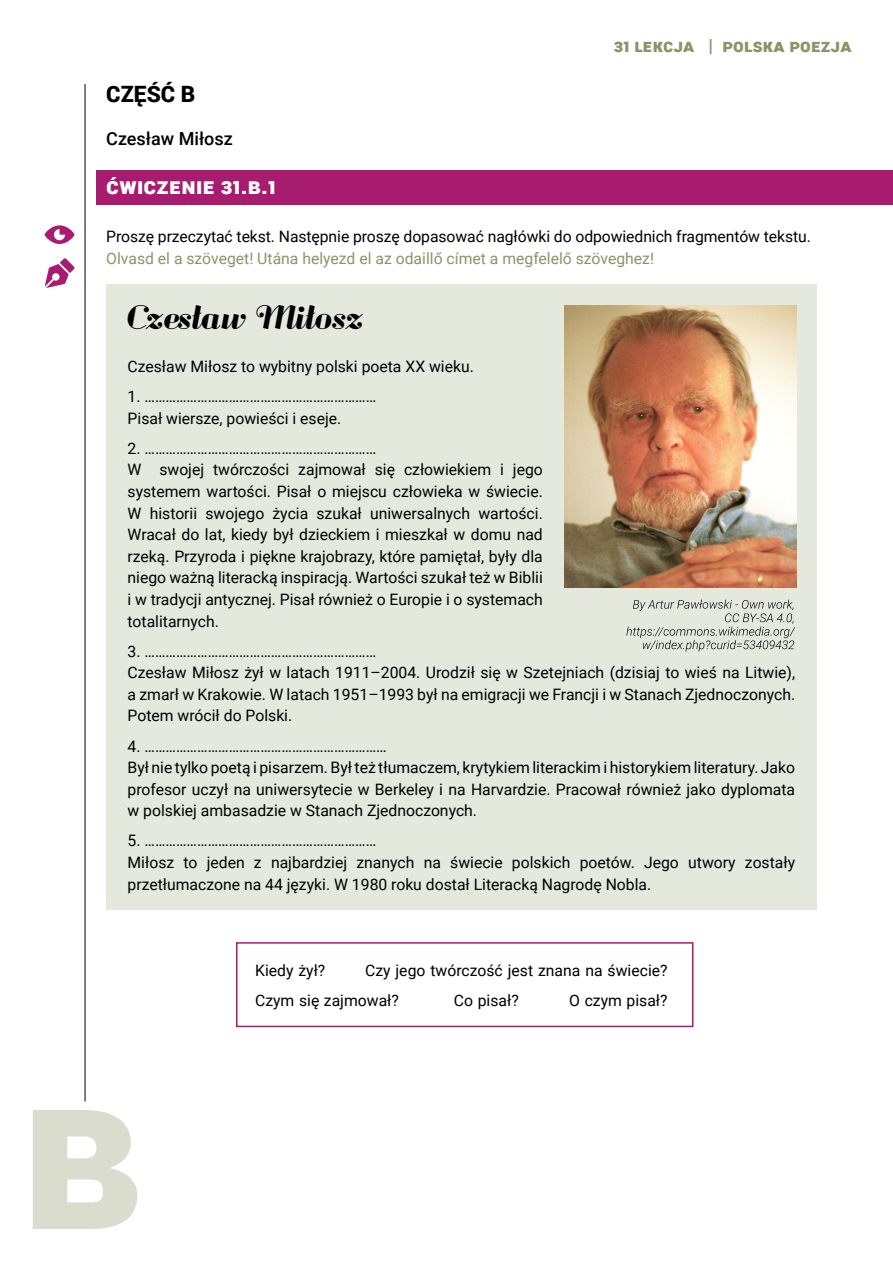
<style>
.page{position:relative;width:893px;height:1263px;background:#fff}
.page>*{position:absolute;margin:0;border:0;box-sizing:border-box;transform-origin:0 0}
.t1{font:30px "Lombard";color:#000}
.t2{font:900 22.5px "Roboto";letter-spacing:.01em;color:#fff}
.t3{font:900 22.5px "Roboto";color:#000}
.t4{font:900 18px "Roboto";letter-spacing:.01em;color:#8a9466}
.t5{font:500 18px "Roboto";color:#000}
.t6{font:15.75px/21.6px "Roboto";color:#000}
.t7{font:15.75px "Roboto";color:#8a9466}
</style>
<div class="page">
<div style="left:106px;top:285px;width:710px;height:625px;background:#e5e8dd"></div>
<svg style="left:33px;top:1110px;width:104px;height:119px"></svg>
<div style="left:97px;top:170px;width:796px;height:34px;background:#a81c70"></div>
<hr style="left:85px;top:84px;width:1px;height:1017px;background:#000">
<img style="left:564px;top:305px;width:232px;height:283px">
<svg style="left:626px;top:600px;width:169px;height:51px"></svg>
<div style="left:236px;top:942px;width:457px;height:85px;border:2px solid #a81c70"></div>
<svg style="left:45px;top:258px;width:30px;height:30px"></svg>
<svg style="left:45px;top:225px;width:29px;height:19px"></svg>
<p class="t4" style="left:614px;top:33px;width:229px">31 LEKCJA | POLSKA POEZJA</p>
<h2 class="t3" style="left:106px;top:78px;width:91px">CZĘŚĆ B</h2>
<p class="t5" style="left:106px;top:126px;width:128px">Czesław Miłosz</p>
<h2 class="t2" style="left:106px;top:170px;width:171px">ĆWICZENIE 31.B.1</h2>
<p class="t6" style="left:106px;top:225px;width:706px">Proszę przeczytać tekst. Następnie proszę dopasować nagłówki do odpowiednich fragmentów tekstu.</p>
<p class="t7" style="left:106px;top:247px;width:549px">Olvasd el a szöveget! Utána helyezd el az odaillő címet a megfelelő szöveghez!</p>
<h1 class="t1" style="left:128px;top:293px;width:237px">Czesław Miłosz</h1>
<p class="t6" style="left:128px;top:355px;width:348px">Czesław Miłosz to wybitny polski poeta XX wieku.</p>
<p class="t6" style="left:128px;top:385px;width:250px">1. …………………………………………………………<br>Pisał wiersze, powieści i eseje.</p>
<p class="t6" style="left:128px;top:437px;width:417px">2. …………………………………………………………<br>W swojej twórczości zajmował się człowiekiem i jego systemem wartości. Pisał o miejscu człowieka w świecie.<br>W historii swojego życia szukał uniwersalnych wartości.<br>Wracał do lat, kiedy był dzieckiem i mieszkał w domu nad rzeką. Przyroda i piękne krajobrazy, które pamiętał, były dla niego ważną literacką inspiracją. Wartości szukał też w Biblii i w tradycji antycznej. Pisał również o Europie i o systemach totalitarnych.</p>
<p class="t6" style="left:128px;top:640px;width:669px">3. …………………………………………………………<br>Czesław Miłosz żył w latach 1911–2004. Urodził się w Szetejniach (dzisiaj to wieś na Litwie), a zmarł w Krakowie. W latach 1951–1993 był na emigracji we Francji i w Stanach Zjednoczonych.<br>Potem wrócił do Polski.</p>
<p class="t6" style="left:128px;top:734px;width:669px">4. ……………………………………………………………<br>Był nie tylko poetą i pisarzem. Był też tłumaczem, krytykiem literackim i historykiem literatury. Jako profesor uczył na uniwersytecie w Berkeley i na Harvardzie. Pracował również jako dyplomata w polskiej ambasadzie w Stanach Zjednoczonych.</p>
<p class="t6" style="left:128px;top:829px;width:669px">5. …………………………………………………………<br>Miłosz to jeden z najbardziej znanych na świecie polskich poetów. Jego utwory zostały przetłumaczone na 44 języki. W 1980 roku dostał Literacką Nagrodę Nobla.</p>
<p class="t6" style="left:255px;top:955px;width:414px;line-height:30.2px;text-indent:110px">Czy jego twórczość jest znana na świecie?<br>Czym się zajmował?</p>
<p class="t6" style="left:255px;top:959px;width:72px">Kiedy żył?</p>
<p class="t6" style="left:454px;top:989px;width:66px">Co pisał?</p>
<p class="t6" style="left:569px;top:989px;width:100px">O czym pisał?</p>
</div>
